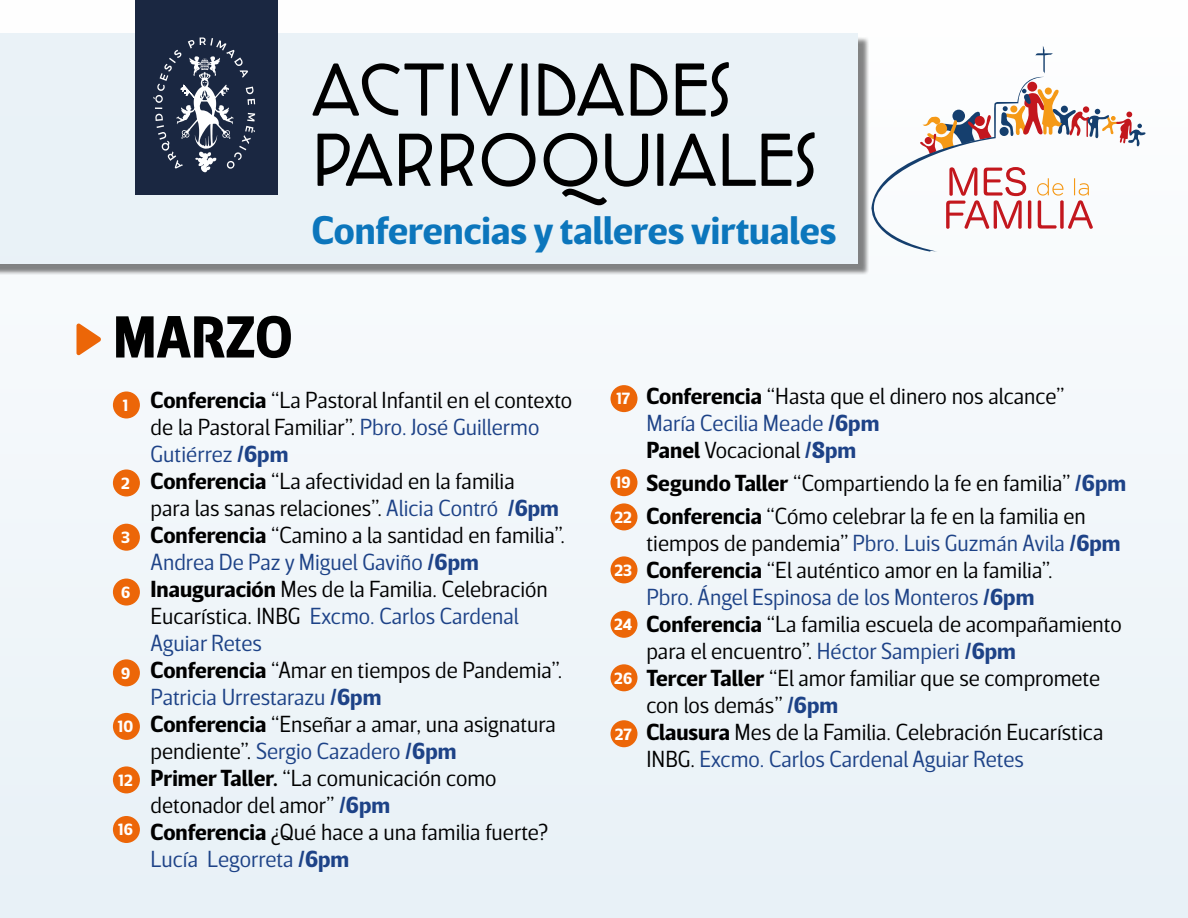
<style>
.page{position:relative;width:1188px;height:918px;background:#f0f6f9}
.page>*{position:absolute;margin:0;border:0;box-sizing:border-box;transform-origin:0 0}
.t1{font:70.35px/70.2px "Cocotte Alternate";color:#000}
.t2{font:700 57.15px "Breve Sans Title";color:#000}
.t3{font:700 38.55px "Breve Sans Title";color:#0c76bc}
.t4{font:300 22.5px/27px "Breve Sans Title";color:#000}
.t5{font:700 15.75px/34.2px "Breve Sans Title";color:#fff}
.s1{font-weight:700}
.s2{color:#1d4287}
.s3{font-weight:700;color:#1d4287}
</style>
<div class="page">
<div style="left:113px;top:392px;width:27px;height:26px;background:#ec6608;border-radius:50%"></div>
<div style="left:610px;top:469px;width:28px;height:27px;background:#ec6608;border-radius:50%"></div>
<div style="left:610px;top:503px;width:28px;height:27px;background:#ec6608;border-radius:50%"></div>
<div style="left:610px;top:556px;width:28px;height:27px;background:#ec6608;border-radius:50%"></div>
<div style="left:610px;top:611px;width:28px;height:27px;background:#ec6608;border-radius:50%"></div>
<div style="left:610px;top:664px;width:28px;height:27px;background:#ec6608;border-radius:50%"></div>
<div style="left:610px;top:720px;width:28px;height:27px;background:#ec6608;border-radius:50%"></div>
<div style="left:113px;top:469px;width:27px;height:27px;background:#ec6608;border-radius:50%"></div>
<div style="left:113px;top:524px;width:27px;height:27px;background:#ec6608;border-radius:50%"></div>
<div style="left:113px;top:579px;width:27px;height:27px;background:#ec6608;border-radius:50%"></div>
<div style="left:113px;top:659px;width:27px;height:27px;background:#ec6608;border-radius:50%"></div>
<div style="left:113px;top:713px;width:27px;height:27px;background:#ec6608;border-radius:50%"></div>
<div style="left:113px;top:766px;width:27px;height:27px;background:#ec6608;border-radius:50%"></div>
<div style="left:113px;top:816px;width:27px;height:27px;background:#ec6608;border-radius:50%"></div>
<div style="left:610px;top:385px;width:28px;height:27px;background:#ec6608;border-radius:50%"></div>
<svg style="left:76px;top:323px;width:25px;height:33px"></svg>
<div style="left:0;top:36px;width:869px;height:239px;background:#000;opacity:.54"></div>
<div style="left:0;top:33px;width:858px;height:231px;background:#e8f1f7"></div>
<div style="left:135px;top:0;width:143px;height:195px;background:#1a2741"></div>
<svg style="left:153px;top:37px;width:102px;height:136px"></svg>
<svg style="left:872px;top:46px;width:273px;height:205px"></svg>
<h1 class="t1" style="left:312px;top:55px;width:505px">ACTIVIDADES<br>PARROQUIALES</h1>
<h3 class="t3" style="left:312px;top:208px;width:526px">Conferencias y talleres virtuales</h3>
<h2 class="t2" style="left:113px;top:303px;width:181px">MARZO</h2>
<p class="t5" style="left:123px;top:389px;width:7px">1</p>
<p class="t5" style="left:121px;top:467px;width:10px">2</p>
<p class="t5" style="left:121px;top:521px;width:10px">3</p>
<p class="t5" style="left:121px;top:576px;width:11px">6</p>
<p class="t5" style="left:121px;top:656px;width:11px">9</p>
<p class="t5" style="left:118px;top:710px;width:17px">10</p>
<p class="t5" style="left:119px;top:763px;width:16px">12</p>
<p class="t5" style="left:118px;top:813px;width:16px">16</p>
<p class="t4" style="left:151px;top:387px;width:423px"><span class="s1">Conferencia</span> “La Pastoral Infantil en el contexto de la Pastoral Familiar”. <span class="s2">Pbro. José Guillermo Gutiérrez</span> <span class="s3">/6pm<br></span><span class="s1">Conferencia</span> “La afectividad en la familia<br>para las sanas relaciones”. <span class="s2">Alicia Contró</span> <span class="s3">/6pm </span><span class="s1">Conferencia</span> “Camino a la santidad en familia”.<br><span class="s2">Andrea De Paz y Miguel Gaviño</span> <span class="s3">/6pm </span><span class="s1">Inauguración</span> Mes de la Familia. Celebración Eucarística. INBG <span class="s2">Excmo. Carlos Cardenal Aguiar Retes<br></span><span class="s1">Conferencia</span> “Amar en tiempos de Pandemia”.<br><span class="s2">Patricia Urrestarazu</span> <span class="s3">/6pm<br></span><span class="s1">Conferencia</span> “Enseñar a amar, una asignatura pendiente”. <span class="s2">Sergio Cazadero</span> <span class="s3">/6pm<br></span><span class="s1">Primer Taller.</span> “La comunicación como detonador del amor” <span class="s3">/6pm<br></span><span class="s1">Conferencia</span> ¿Qué hace a una familia fuerte?<br><span class="s2">Lucía Legorreta</span> <span class="s3">/6pm</span></p>
<p class="t4" style="left:646px;top:382px;width:420px"><span class="s1">Conferencia</span> “Hasta que el dinero nos alcance”<br><span class="s2">María Cecilia Meade</span> <span class="s3">/6pm<br></span><span class="s1">Panel</span> Vocacional <span class="s3">/8pm</span></p>
<p class="t5" style="left:616px;top:382px;width:15px">17</p>
<p class="t4" style="left:646px;top:466px;width:481px;line-height:33px"><span class="s1">Segundo Taller</span> “Compartiendo la fe en familia” <span class="s3">/6pm<br></span><span class="s1">Conferencia</span> “Cómo celebrar la fe en la familia en</p>
<p class="t4" style="left:646px;top:529px;width:477px">tiempos de pandemia” <span class="s2">Pbro. Luis Guzmán Avila</span> <span class="s3">/6pm </span><span class="s1">Conferencia</span> “El auténtico amor en la familia”.<br><span class="s2">Pbro. Ángel Espinosa de los Monteros</span> <span class="s3">/6pm </span><span class="s1">Conferencia</span> “La familia escuela de acompañamiento para el encuentro”. <span class="s2">Héctor Sampieri</span> <span class="s3">/6pm<br></span><span class="s1">Tercer Taller</span> “El amor familiar que se compromete con los demás” <span class="s3">/6pm<br></span><span class="s1">Clausura</span> Mes de la Familia. Celebración Eucarística INBG. <span class="s2">Excmo. Carlos Cardenal Aguiar Retes</span></p>
<p class="t5" style="left:615px;top:466px;width:19px">19<br>22</p>
<p class="t5" style="left:614px;top:553px;width:19px">23</p>
<p class="t5" style="left:614px;top:608px;width:20px">24</p>
<p class="t5" style="left:614px;top:661px;width:19px">26</p>
<p class="t5" style="left:615px;top:717px;width:18px">27</p>
</div>
